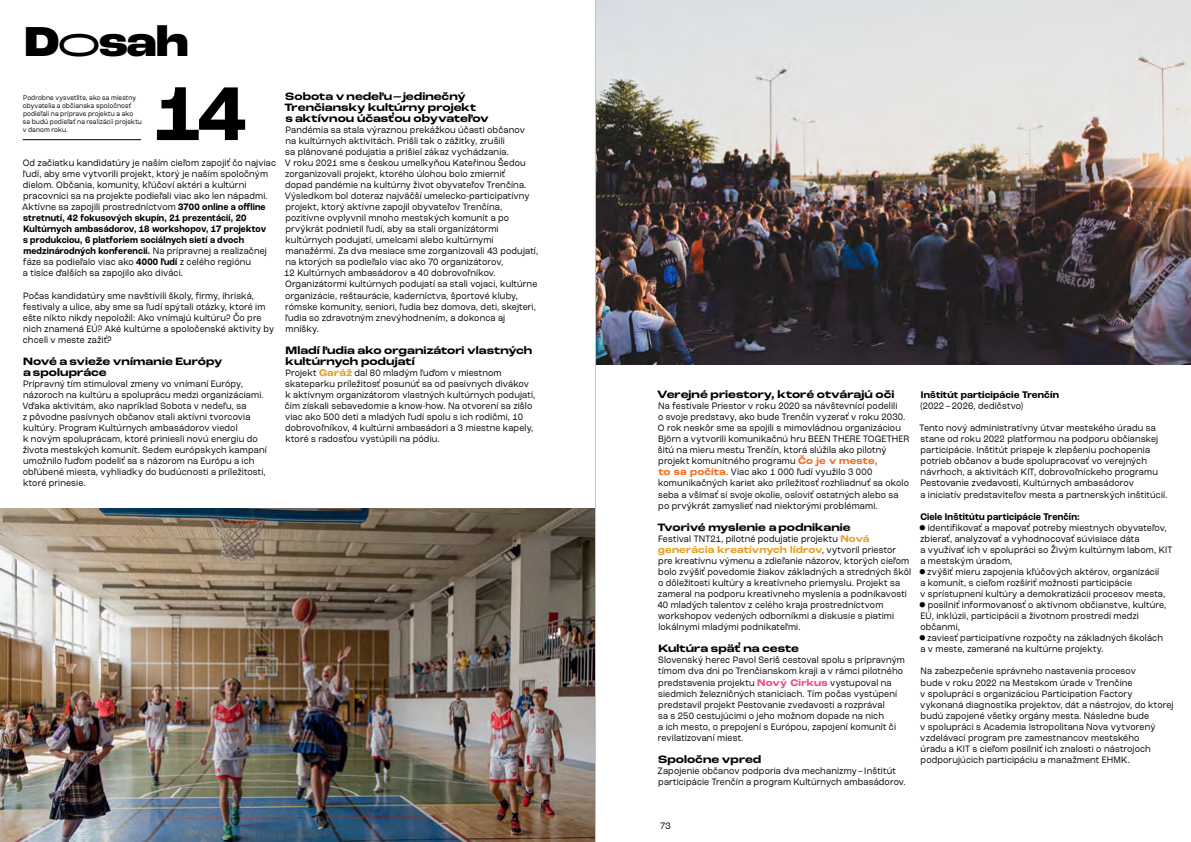
<style>
.page{position:relative;width:1191px;height:842px;background:#fff}
.page>*{position:absolute;margin:0;border:0;box-sizing:border-box;transform-origin:0 0}
.t1{font:700 80px "Roc Grotesk";color:#000}
.t2{font:800 expanded 44px "Roc Grotesk";color:#000;scale:.96 1}
.t3{font:700 expanded 11.2px/11.1px "Roc Grotesk";color:#000;scale:.96 1}
.t4{font:700 10.2px "Roc Grotesk";letter-spacing:.02em;color:#000;scale:.9 1}
.t5{font:700 expanded 10.1px "Roc Grotesk";letter-spacing:.015em;color:#e4a024;scale:.9 1}
.t6{font:700 10.1px "Roc Grotesk";letter-spacing:.01em;color:#000}
.t7{font:9.8px/11.1px "Roc Grotesk";letter-spacing:.015em;color:#000;scale:.9 1}
.t8{font:7.2px/8.2px "Roc Grotesk";letter-spacing:.015em;color:#000;scale:.88 1}
.s1{font-family:"Roc Grotesk Extra Wide";font-weight:400;font-stretch:normal}
.s2{font-weight:700}
.s3{font-weight:700;font-stretch:expanded;font-size:10.1px;color:#e4a024}
.s4{font-weight:700;font-stretch:expanded;font-size:10.1px;color:#f36c21}
.s5{font-weight:400;font-stretch:normal;font-size:9.8px;color:#000}
.s6{font-weight:700;font-stretch:expanded;font-size:10.1px;color:#ef4e79}
.s7{font-size:10.1px}
.s8{font-family:"bidbookind";font-size:13.2px}
</style>
<div class="page">
<hr style="left:23px;top:140px;width:118px;height:1px;background:#000">
<img style="left:0;top:509px;width:595px;height:333px">
<img style="left:596px;top:0;width:595px;height:365px">
<hr style="left:595px;top:0;width:1px;height:842px;background:#000">
<h2 class="t2" style="left:24px;top:14px;width:173px">D<span class="s1">o</span>sah</h2>
<p class="t8" style="left:23px;top:93px;width:137px">Podrobne vysvetlite, ako sa miestny obyvatelia a občianska spoločnosť podieľali na príprave projektu a ako sa budú podieľať na realizácii projektu v danom roku.</p>
<h1 class="t1" style="left:154px;top:64px;width:94px">14</h1>
<p class="t7" style="left:22px;top:157px;width:284px">Od začiatku kandidatúry je naším cieľom zapojiť čo najviac ľudí, aby sme vytvorili projekt, ktorý je naším spoločným dielom. Občania, komunity, kľúčoví aktéri a kultúrni pracovníci sa na projekte podieľali viac ako len nápadmi.<br>Aktívne sa zapojili prostredníctvom <span class="s2">3700 online a offline stretnutí, 42 fokusových skupín, 21 prezentácií, 20<br>Kultúrnych ambasádorov, 18 workshopov, 17 projektov<br>s produkciou, 6 platforiem sociálnych sietí a dvoch medzinárodných konferencií.</span> Na prípravnej a realizačnej fáze sa podieľalo viac ako <span class="s2">4000 ľudí</span> z celého regiónu<br>a tisíce ďalších sa zapojilo ako diváci.</p>
<p class="t7" style="left:23px;top:290px;width:281px">Počas kandidatúry sme navštívili školy, firmy, ihriská, festivaly a ulice, aby sme sa ľudí spýtali otázky, ktoré im ešte nikto nikdy nepoložil: Ako vnímajú kultúru? Čo pre nich znamená EÚ? Aké kultúrne a spoločenské aktivity by chceli v meste zažiť?</p>
<p class="t3" style="left:23px;top:356px;width:209px">Nové a svieže vnímanie Európy a spolupráce</p>
<p class="t7" style="left:23px;top:378px;width:273px">Prípravný tím stimuloval zmeny vo vnímaní Európy, názoroch na kultúru a spoluprácu medzi organizáciami.<br>Vďaka aktivitám, ako napríklad Sobota v nedeľu, sa<br>z pôvodne pasívnych občanov stali aktívni tvorcovia kultúry. Program Kultúrnych ambasádorov viedol<br>k novým spoluprácam, ktoré priniesli novú energiu do života mestských komunít. Sedem európskych kampaní umožnilo ľuďom podeliť sa s názorom na Európu a ich obľúbené miesta, vyhliadky do budúcnosti a príležitosti, ktoré prinesie.</p>
<p class="t3" style="left:284px;top:91px;width:214px">Sobota v nedeľu–jedinečný<br>Trenčiansky kultúrny projekt<br>s aktívnou účasťou obyvateľov</p>
<p class="t7" style="left:284px;top:124px;width:284px">Pandémia sa stala výraznou prekážkou účasti občanov<br>na kultúrnych aktivitách. Prišli tak o zážitky, zrušili<br>sa plánované podujatia a prišiel zákaz vychádzania.<br>V roku 2021 sme s českou umelkyňou Kateřinou Šedou zorganizovali projekt, ktorého úlohou bolo zmierniť<br>dopad pandémie na kultúrny život obyvateľov Trenčína.<br>Výsledkom bol doteraz najväčší umelecko-participatívny projekt, ktorý aktívne zapojil obyvateľov Trenčína, pozitívne ovplyvnil mnoho mestských komunít a po prvýkrát podnietil ľudí, aby sa stali organizátormi kultúrnych podujatí, umelcami alebo kultúrnymi manažérmi. Za dva mesiace sme zorganizovali 43 podujatí, na ktorých sa podieľalo viac ako 70 organizátorov,<br>12 Kultúrnych ambasádorov a 40 dobrovoľníkov.<br>Organizátormi kultúrnych podujatí sa stali vojaci, kultúrne organizácie, reštaurácie, kaderníctva, športové kluby, rómske komunity, seniori, ľudia bez domova, deti, skejteri, ľudia so zdravotným znevýhodnením, a dokonca aj mníšky.</p>
<p class="t3" style="left:285px;top:345px;width:259px">Mladí ľudia ako organizátori vlastných kultúrnych podujatí</p>
<p class="t7" style="left:285px;top:367px;width:280px">Projekt <span class="s3">Garáž</span> dal 80 mladým ľuďom v miestnom skateparku príležitosť posunúť sa od pasívnych divákov k aktívnym organizátorom vlastných kultúrnych podujatí, čím získali sebavedomie a know-how. Na otvorení sa zišlo viac ako 500 detí a mladých ľudí spolu s ich rodičmi, 10 dobrovoľníkov, 4 kultúrni ambasádori a 3 miestne kapely, ktoré s radosťou vystúpili na pódiu.</p>
<p class="t3" style="left:657px;top:389px;width:249px">Verejné priestory, ktoré otvárajú oči</p>
<p class="t7" style="left:658px;top:400px;width:281px">Na festivale Priestor v roku 2020 sa návštevníci podelili<br>o svoje predstavy, ako bude Trenčín vyzerať v roku 2030.<br>O rok neskôr sme sa spojili s mimovládnou organizáciou Björn a vytvorili komunikačnú hru BEEN THERE TOGETHER šitú na mieru mestu Trenčín, ktorá slúžila ako pilotný projekt komunitného programu <span class="s4">Čo je v meste,<br>to sa počíta</span>. Viac ako 1 000 ľudí využilo 3 000 komunikačných kariet ako príležitosť rozhliadnuť sa okolo seba a všímať si svoje okolie, osloviť ostatných alebo sa po prvýkrát zamyslieť nad niektorými problémami.</p>
<p class="t3" style="left:657px;top:522px;width:203px">Tvorivé myslenie a podnikanie</p>
<p class="t7" style="left:658px;top:533px;width:236px">Festival TNT21, pilotné podujatie projektu <span class="s3">Nová</span></p>
<p class="t5" style="left:658px;top:543px;width:266px">generácia kreatívnych lídrov<span class="s5">, vytvoril priestor</span></p>
<p class="t7" style="left:657px;top:555px;width:284px">pre kreatívnu výmenu a zdieľanie názorov, ktorých cieľom bolo zvýšiť povedomie žiakov základných a stredných škôl o dôležitosti kultúry a kreatívneho priemyslu. Projekt sa zameral na podporu kreatívneho myslenia a podnikavosti 40 mladých talentov z celého kraja prostredníctvom workshopov vedených odborníkmi a diskusie s piatimi lokálnymi mladými podnikateľmi.</p>
<p class="t3" style="left:658px;top:643px;width:148px">Kultúra späť na ceste</p>
<p class="t7" style="left:658px;top:655px;width:276px">Slovenský herec Pavol Seriš cestoval spolu s prípravným tímom dva dni po Trenčianskom kraji a v rámci pilotného predstavenia projektu <span class="s6">Nový Cirkus</span> vystupoval na siedmich železničných staniciach. Tím počas vystúpení predstavil projekt Pestovanie zvedavosti a rozprával<br>sa s 250 cestujúcimi o jeho možnom dopade na nich<br>a ich mesto, o prepojení s Európou, zapojení komunít či revilatizovaní miest.</p>
<p class="t3" style="left:658px;top:754px;width:109px">Spoločne vpred</p>
<p class="t7" style="left:657px;top:765px;width:277px">Zapojenie občanov podporia dva mechanizmy–Inštitút participácie Trenčín a program Kultúrnych ambasádorov.</p>
<p class="t6" style="left:921px;top:388px;width:140px">Inštitút participácie Trenčín</p>
<p class="t7" style="left:920px;top:400px;width:116px">(2022–2026, dedičstvo)</p>
<p class="t7" style="left:919px;top:422px;width:277px">Tento nový administratívny útvar mestského úradu sa stane od roku 2022 platformou na podporu občianskej participácie. Inštitút prispeje k zlepšeniu pochopenia potrieb občanov a bude spolupracovať vo verejných návrhoch, a aktivitách KIT, dobrovoľníckeho programu <span class="s7">Pestovanie zvedavosti</span>, Kultúrnych ambasádorov<br>a iniciatív predstaviteľov mesta a partnerských inštitúcií.</p>
<p class="t4" style="left:920px;top:510px;width:178px">Ciele Inštitútu participácie Trenčín:</p>
<p class="t7" style="left:920px;top:522px;width:282px"><span class="s8">•</span> identifikovať a mapovať potreby miestnych obyvateľov, zbierať, analyzovať a vyhodnocovať súvisiace dáta<br>a využívať ich v spolupráci so Živým kultúrnym labom, KIT a mestským úradom,</p>
<p class="t7" style="left:920px;top:566px;width:274px"><span class="s8">•</span> zvýšiť mieru zapojenia kľúčových aktérov, organizácií a komunít, s cieľom rozšíriť možnosti participácie<br>v sprístupnení kultúry a demokratizácii procesov mesta,</p>
<p class="t7" style="left:920px;top:599px;width:275px"><span class="s8">•</span> posilniť informovanosť o aktívnom občianstve, kultúre,<br>EÚ, inklúzii, participácii a životnom prostredí medzi občanmi,</p>
<p class="t7" style="left:920px;top:632px;width:271px"><span class="s8">•</span> zaviesť participatívne rozpočty na základných školách a v meste, zamerané na kultúrne projekty.</p>
<p class="t7" style="left:920px;top:666px;width:283px">Na zabezpečenie správneho nastavenia procesov<br>bude v roku 2022 na Mestskom úrade v Trenčíne<br>v spolupráci s organizáciou Participation Factory vykonaná diagnostika projektov, dát a nástrojov, do ktorej budú zapojené všetky orgány mesta. Následne bude<br>v spolupráci s Academia Istropolitana Nova vytvorený vzdelávací program pre zamestnancov mestského<br>úradu a KIT s cieľom posilniť ich znalosti o nástrojoch podporujúcich participáciu a manažment EHMK.</p>
<p class="t7" style="left:660px;top:820px;width:13px">73</p>
</div>
